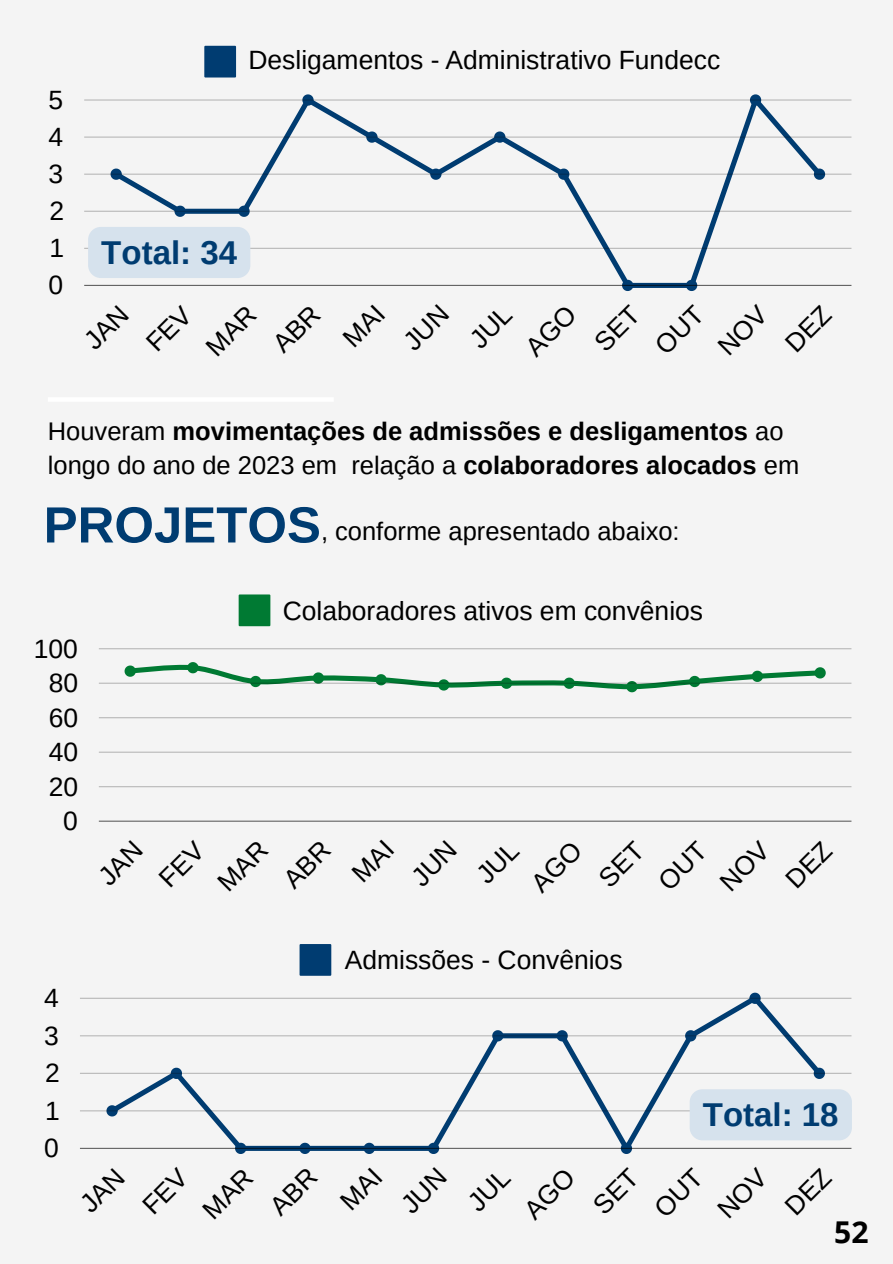
<style>
.page{position:relative;width:893px;height:1264px;background:#fff}
.page>*{position:absolute;margin:0;border:0;box-sizing:border-box;transform-origin:0 0}
.t1{font:700 50.85px "Arimo";color:#003c71}
.t2{font:700 33px "Arimo";color:#003c71}
.t3{font:700 30px "Open Sans";color:#000}
.t4{font:26.4px "Arimo";color:#000}
.t5{font:700 25.5px/34.8px "Arimo";color:#000}
.t6{font:25.5px "Arimo";color:#000}
.s1{font-weight:400}
</style>
<div class="page">
<div style="left:0;top:0;width:892px;height:1263px;background:#f4f4f4"></div>
<svg style="left:204px;top:46px;width:32px;height:31px"></svg>
<div style="left:627px;top:283px;width:64px;height:5px;background:#003c71"></div>
<svg style="left:685px;top:94px;width:141px;height:197px"></svg>
<hr style="left:84px;top:285px;width:767px;height:1px;background:#000;opacity:.6">
<hr style="left:84px;top:248px;width:767px;height:1px;background:#bdbdbd">
<hr style="left:84px;top:211px;width:767px;height:1px;background:#c2c2c2">
<hr style="left:84px;top:174px;width:767px;height:1px;background:#000;opacity:.25">
<hr style="left:84px;top:136px;width:767px;height:2px;background:#000;opacity:.25">
<hr style="left:84px;top:99px;width:767px;height:2px;background:#d0d0d0">
<svg style="left:88px;top:94px;width:546px;height:197px"></svg>
<div style="left:48px;top:397px;width:286px;height:5px;background:#fff"></div>
<svg style="left:239px;top:594px;width:31px;height:32px"></svg>
<svg style="left:124px;top:662px;width:701px;height:30px"></svg>
<hr style="left:99px;top:820px;width:752px;height:1px;background:#bdbdbd">
<hr style="left:99px;top:786px;width:752px;height:1px;background:#bfbfbf">
<hr style="left:99px;top:751px;width:752px;height:1px;background:#dedede">
<hr style="left:99px;top:717px;width:752px;height:1px;background:#c0c0c0">
<hr style="left:99px;top:682px;width:752px;height:1px;background:#000;opacity:.25">
<hr style="left:99px;top:648px;width:752px;height:1px;background:#c2c2c2">
<svg style="left:299px;top:944px;width:32px;height:31px"></svg>
<svg style="left:248px;top:1145px;width:51px;height:5px"></svg>
<svg style="left:310px;top:1145px;width:53px;height:5px"></svg>
<svg style="left:375px;top:1145px;width:51px;height:5px"></svg>
<div style="left:498px;top:1033px;width:64px;height:5px;background:#003c71"></div>
<svg style="left:105px;top:1067px;width:143px;height:87px"></svg>
<svg style="left:299px;top:1142px;width:11px;height:11px"></svg>
<svg style="left:363px;top:1142px;width:12px;height:11px"></svg>
<svg style="left:426px;top:1030px;width:78px;height:124px"></svg>
<hr style="left:80px;top:1147px;width:771px;height:1px;background:#000;opacity:.6">
<hr style="left:80px;top:1110px;width:771px;height:1px;background:#c9c9c9">
<hr style="left:80px;top:1072px;width:771px;height:1px;background:#e6e6e6">
<hr style="left:80px;top:1035px;width:771px;height:1px;background:#000;opacity:.25">
<hr style="left:80px;top:997px;width:771px;height:1px;background:#e3e3e3">
<svg style="left:555px;top:992px;width:296px;height:162px"></svg>
<p class="t4" style="left:48px;top:85px;width:16px">5</p>
<p class="t4" style="left:48px;top:122px;width:16px">4</p>
<p class="t4" style="left:48px;top:159px;width:16px">3</p>
<p class="t4" style="left:49px;top:196px;width:16px">2</p>
<p class="t4" style="left:49px;top:233px;width:16px">1</p>
<p class="t4" style="left:48px;top:270px;width:16px">0</p>
<p class="t4" style="left:248px;top:45px;width:473px">Desligamentos - Administrativo Fundecc</p>
<h2 class="t2" style="left:101px;top:234px;width:137px">Total: 34</h2>
<h1 class="t5" style="left:48px;top:413px;width:752px"><span class="s1">Houveram</span> movimentações de admissões e desligamentos <span class="s1">ao longo do ano de 2023 em relação a</span> colaboradores alocados <span class="s1">em</span></h1>
<p class="t1" style="left:44px;top:496px;width:279px">PROJETOS</p>
<p class="t6" style="left:321px;top:517px;width:360px">, conforme apresentado abaixo:</p>
<p class="t4" style="left:34px;top:634px;width:46px">100</p>
<p class="t4" style="left:49px;top:668px;width:31px">80</p>
<p class="t4" style="left:49px;top:702px;width:31px">60</p>
<p class="t4" style="left:49px;top:737px;width:31px">40</p>
<p class="t4" style="left:49px;top:771px;width:31px">20</p>
<p class="t4" style="left:63px;top:806px;width:16px">0</p>
<p class="t4" style="left:44px;top:983px;width:16px">4</p>
<p class="t4" style="left:44px;top:1020px;width:16px">3</p>
<p class="t4" style="left:45px;top:1058px;width:16px">2</p>
<p class="t4" style="left:45px;top:1095px;width:16px">1</p>
<p class="t4" style="left:44px;top:1133px;width:16px">0</p>
<p class="t4" style="left:283px;top:596px;width:422px">Colaboradores ativos em convênios</p>
<p class="t4" style="left:345px;top:945px;width:279px">Admissões - Convênios</p>
<h2 class="t2" style="left:702px;top:1096px;width:137px">Total: 18</h2>
<p class="t3" style="left:834px;top:1210px;width:36px">52</p>
</div>
